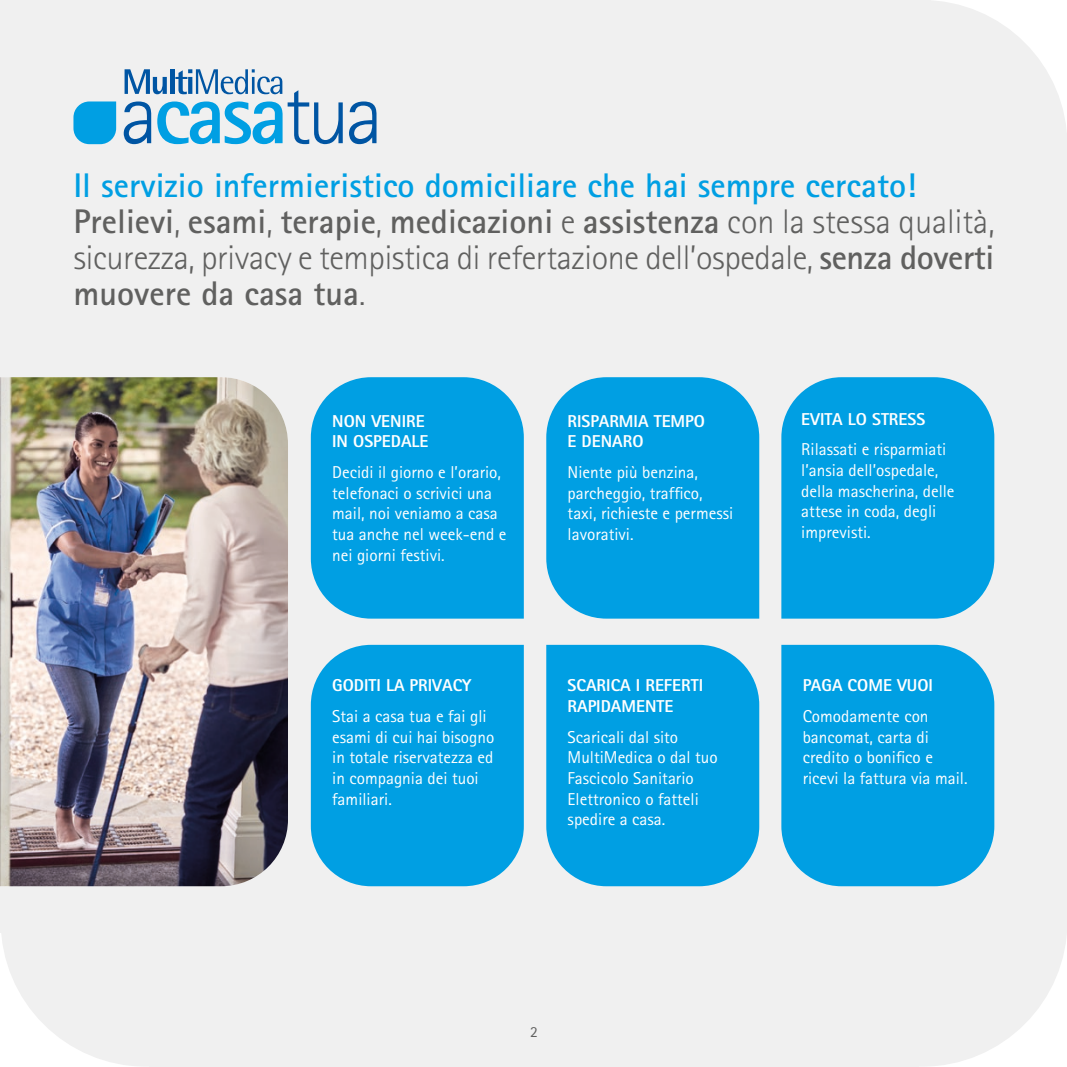
<style>
.page{position:relative;width:1067px;height:1067px;background:#fff}
.page>*{position:absolute;margin:0;border:0;box-sizing:border-box;transform-origin:0 0}
.t1{font:300 85.58px "Rotis Sans Serif Std";color:#0055a3}
.t2{font:300 34.12px/35.9px "Rotis Sans Serif Std";letter-spacing:-.01em;color:#60605f}
.t3{font:17.15px/20.7px "Rotis Sans Serif Std";color:#fff}
.t4{font:800 17.15px/20.7px "Rotis Sans Serif Std";color:#fff}
.t5{font:15.4px "Rotis Sans Serif Std";color:#60605f}
.s1{font-weight:700;color:#009fe3}
.s2{font-weight:700}
</style>
<div class="page">
<div style="left:0;top:0;width:20px;height:932px;background:#f0f0f0"></div>
<div style="left:1px;top:0;width:1066px;height:1066px;background:#f0f0f0"></div>
<svg style="left:73px;top:101px;width:43px;height:43px;background:#19a7e4"></svg>
<img style="left:0;top:377px;width:288px;height:509px">
<div style="left:311px;top:645px;width:213px;height:241px;background:#009fe3"></div>
<div style="left:311px;top:377px;width:213px;height:241px;background:#009fe3"></div>
<div style="left:546px;top:645px;width:213px;height:241px;background:#009fe3"></div>
<div style="left:546px;top:377px;width:213px;height:241px;background:#009fe3"></div>
<div style="left:781px;top:645px;width:213px;height:241px;background:#009fe3"></div>
<div style="left:781px;top:377px;width:213px;height:241px;background:#009fe3"></div>
<div style="left:0;top:0;width:930px;height:40px;background:#f0f0f0"></div>
<div style="left:149px;top:1052px;width:769px;height:15px;background:#f0f0f0"></div>
<svg style="left:125px;top:69px;width:42px;height:25px"></svg>
<hr style="left:170px;top:69px;width:4px;height:25px;background:#0055a3">
<svg style="left:175px;top:69px;width:107px;height:25px"></svg>
<h1 class="t1" style="left:120px;top:65px;width:265px">a<span class="s1">casa</span>tua</h1>
<p class="t2" style="left:73px;top:167px;width:922px"><span class="s1">Il servizio infermieristico domiciliare che hai sempre cercato!<br></span><span class="s2">Prelievi</span>, <span class="s2">esami</span>, <span class="s2">terapie</span>, <span class="s2">medicazioni</span> e <span class="s2">assistenza</span> con la stessa qualità, sicurezza, privacy e tempistica di refertazione dell’ospedale, <span class="s2">senza doverti muovere da casa tua</span>.</p>
<p class="t4" style="left:332px;top:410px;width:98px">NON VENIRE<br>IN OSPEDALE</p>
<p class="t3" style="left:332px;top:462px;width:176px">Decidi il giorno e l’orario, telefonaci o scrivici una mail, noi veniamo a casa tua anche nel week-end e nei giorni festivi.</p>
<p class="t4" style="left:332px;top:675px;width:141px">GODITI LA PRIVACY</p>
<p class="t3" style="left:332px;top:705px;width:164px">Stai a casa tua e fai gli esami di cui hai bisogno in totale riservatezza ed in compagnia dei tuoi familiari.</p>
<p class="t4" style="left:567px;top:410px;width:139px">RISPARMIA TEMPO<br>E DENARO</p>
<p class="t3" style="left:567px;top:462px;width:167px">Niente più benzina, parcheggio, traffico, taxi, richieste e permessi lavorativi.</p>
<p class="t4" style="left:567px;top:675px;width:137px">SCARICA I REFERTI<br>RAPIDAMENTE</p>
<p class="t3" style="left:567px;top:726px;width:152px">Scaricali dal sito<br>MultiMedica o dal tuo<br>Fascicolo Sanitario<br>Elettronico o fatteli spedire a casa.</p>
<p class="t4" style="left:801px;top:408px;width:125px">EVITA LO STRESS</p>
<p class="t3" style="left:801px;top:439px;width:155px">Rilassati e risparmiati l’ansia dell’ospedale, della mascherina, delle attese in coda, degli imprevisti.</p>
<p class="t4" style="left:802px;top:675px;width:132px">PAGA COME VUOI</p>
<p class="t3" style="left:802px;top:705px;width:166px">Comodamente con bancomat, carta di credito o bonifico e ricevi la fattura via mail.</p>
<p class="t5" style="left:530px;top:1022px;width:9px">2</p>
</div>
